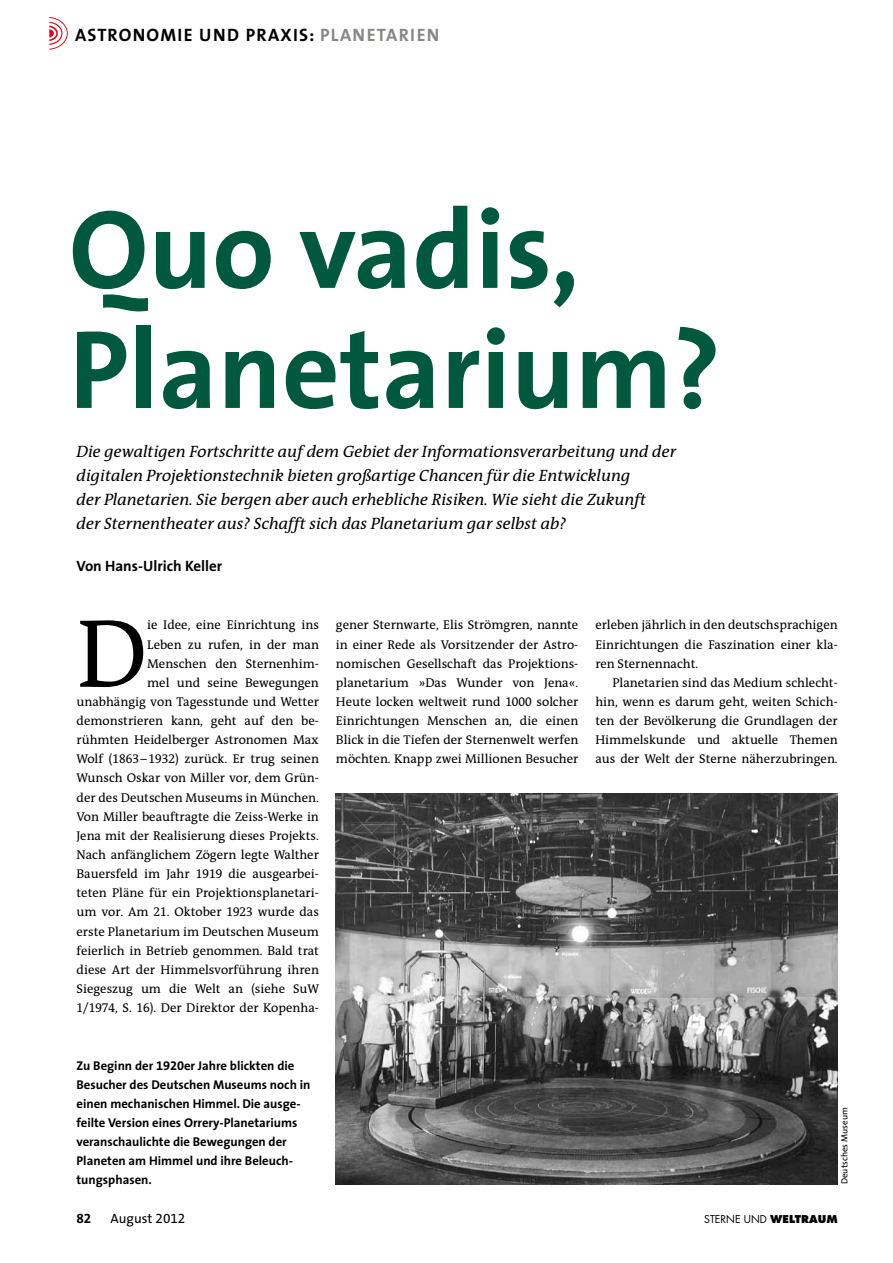
<style>
.page{position:relative;width:893px;height:1263px;background:#fff}
.page>*{position:absolute;margin:0;border:0;box-sizing:border-box;transform-origin:0 0}
.t1{font:700 112.5px/120px "The Sans";color:#00583d}
.t2{font:97.8px "The Antiqua B5";color:#000}
.t3{font:700 18px "The Sans";letter-spacing:.08em;color:#000}
.t4{font:italic 16.5px/24px "The Antiqua B5 i";color:#000}
.t5{font:700 15px "The Sans";color:#000}
.t6{font:13.5px "The Sans";color:#000}
.t7{font:13.5px "The Sans Bold Expert";color:#000}
.t8{font:12.75px/19.2px "The Antiqua B5";color:#000;text-align:justify}
.t9{font:700 12.75px/19.2px "The Sans";color:#000}
.t10{font:10.5px "Futura";color:#000}
.t11{font:9px "The Sans";color:#000}
.s1{color:#878786}
.s2{font-family:"The Antiqua B5 c Caps"}
.s3{font-family:"The Sans Bold Expert";font-weight:400}
.s4{font-family:"The Sans Expert"}
.s5{font-weight:800}
</style>
<div class="page">
<svg style="left:49px;top:17px;width:19px;height:33px"></svg>
<img style="left:336px;top:793px;width:502px;height:391px">
<h3 class="t3" style="left:75px;top:24px;width:366px">Astronomie und Praxis: <span class="s1">Planetarien</span></h3>
<h1 class="t1" style="left:69px;top:191px;width:653px">Quo vadis,<br>Planetarium?</h1>
<p class="t4" style="left:77px;top:440px;width:601px">Die gewaltigen Fortschritte auf dem Gebiet der Informationsverarbeitung und der digitalen Projektionstechnik bieten großartige Chancen für die Entwicklung<br>der Planetarien. Sie bergen aber auch erhebliche Risiken. Wie sieht die Zukunft<br>der Sternentheater aus? Schafft sich das Planetarium gar selbst ab?</p>
<p class="t5" style="left:77px;top:556px;width:147px">Von Hans-Ulrich Keller</p>
<p class="t8" style="left:77px;top:616px;width:244px;text-align:right">ie Idee, eine Einrichtung ins<br>Leben zu rufen, in der man<br>Menschen den Sternenhim-<br>mel und seine Bewegungen unabhängig von Tagesstunde und Wetter demonstrieren kann, geht auf den be&shy;rühmten Heidelberger Astronomen Max Wolf (<span class="s2">1863</span>–<span class="s2">1932</span>) zurück. Er trug seinen Wunsch Oskar von Miller vor, dem Grün&shy;der des Deutschen Museums in München.<br>Von Miller beauftragte die Zeiss-Werke in Jena mit der Realisierung dieses Projekts.<br>Nach anfänglichem Zögern legte Walther Bauersfeld im Jahr <span class="s2">1919</span> die ausgearbei&shy;teten Pläne für ein Projektionsplanetari&shy;um vor. Am <span class="s2">21</span>. Oktober <span class="s2">1923</span> wurde das erste Planetarium im Deutschen Museum feierlich in Betrieb genommen. Bald trat diese Art der Himmelsvorführung ihren Siegeszug um die Welt an (siehe SuW <span class="s2">1</span>/<span class="s2">1974</span>, S. <span class="s2">16</span>). Der Direktor der Kopenha-</p>
<p class="t8" style="left:336px;top:616px;width:244px">gener Sternwarte, Elis Strömgren, nannte in einer Rede als Vorsitzender der Astro&shy;nomischen Gesellschaft das Projektions&shy;planetarium »Das Wunder von Jena«.<br>Heute locken weltweit rund <span class="s2">1000</span> solcher Einrichtungen Menschen an, die einen Blick in die Tiefen der Sternenwelt werfen möchten. Knapp zwei Millionen Besucher</p>
<p class="t8" style="left:595px;top:616px;width:244px">erleben jährlich in den deutschsprachigen Einrichtungen die Faszination einer kla&shy;ren Sternennacht.</p>
<h2 class="t2" style="left:77px;top:603px;width:72px">D</h2>
<p class="t8" style="left:595px;top:673px;width:244px;text-indent:17px">Planetarien sind das Medium schlecht&shy;hin, wenn es darum geht, weiten Schich&shy;ten der Bevölkerung die Grundlagen der Himmelskunde und aktuelle Themen aus der Welt der Sterne näherzubringen.</p>
<p class="t9" style="left:77px;top:1056px;width:235px">Zu Beginn der <span class="s3">1920</span>er Jahre blickten die Besucher des Deutschen Museums noch in einen mechanischen Himmel. Die ausge&shy;feilte Version eines Orrery-Planetariums veranschaulichte die Bewegungen der Planeten am Himmel und ihre Beleuch&shy;tungsphasen.</p>
<p class="t11" style="left:839px;top:1184px;width:79px;rotate:-90deg">Deutsches Museum</p>
<p class="t7" style="left:77px;top:1210px;width:16px">82</p>
<p class="t6" style="left:111px;top:1210px;width:76px">August <span class="s4">2012</span></p>
<p class="t10" style="left:704px;top:1212px;width:135px">STERNE UND <span class="s5">WELTRAUM</span></p>
</div>
